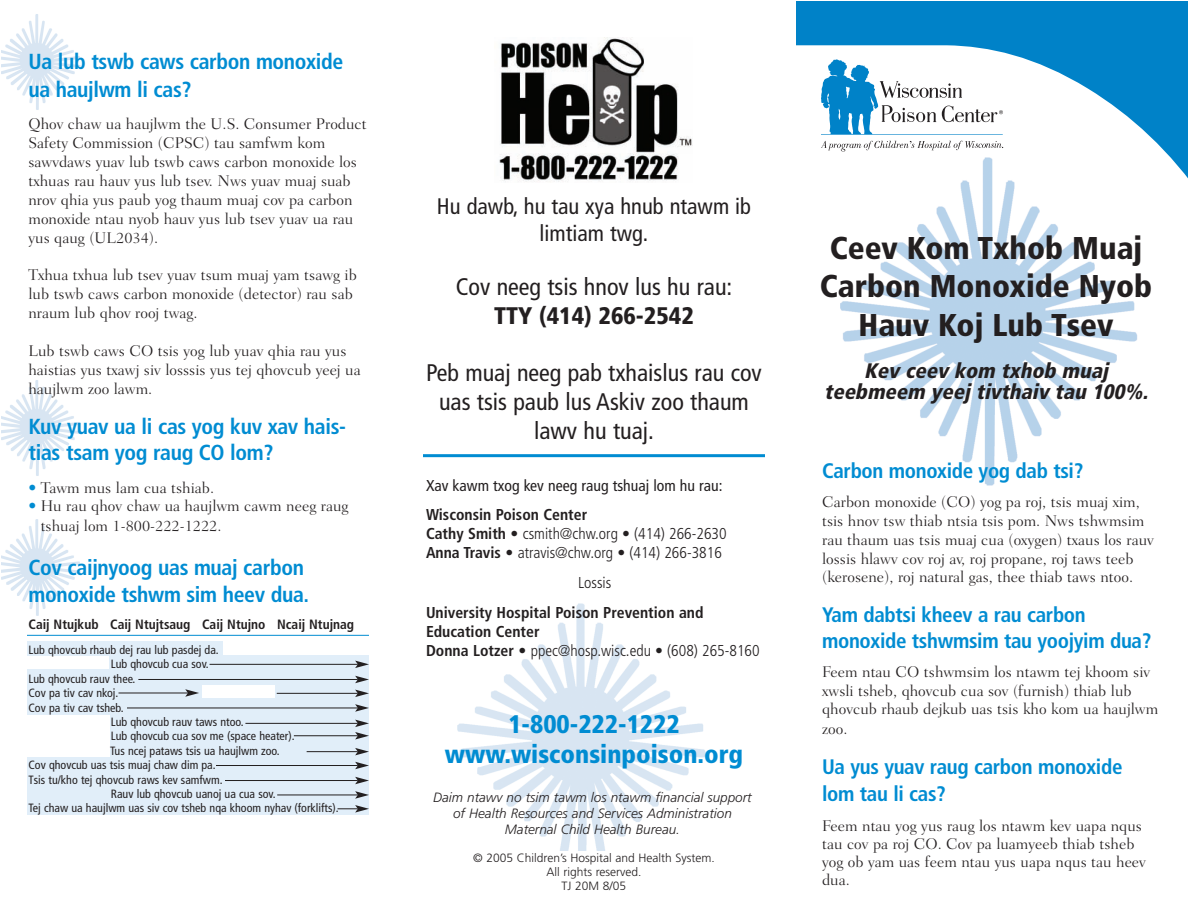
<style>
.page{position:relative;width:1188px;height:918px;background:#fff}
.page>*{position:absolute;margin:0;border:0;box-sizing:border-box;transform-origin:0 0}
.t1{font:900 condensed 31.5px/38.4px "Frutiger";color:#231f20;text-align:center}
.t2{font:900 condensed 25.5px/30.6px "Frutiger";color:#008cd2;text-align:center}
.t3{font:condensed 24px/28.8px "Frutiger";color:#231f20;text-align:center}
.t4{font:900 condensed 24px "Frutiger";color:#231f20}
.t5{font:condensed 22.5px/27px "Frutiger";color:#231f20;text-align:center}
.t6{font:700 condensed 21.75px/27.8px "Frutiger";letter-spacing:-.015em;color:#008cd2}
.t7{font:700 condensed 21px/25.2px "Frutiger";letter-spacing:-.015em;color:#008cd2}
.t8{font:italic 900 condensed 21px/21px "Frutiger";color:#231f20;text-align:center}
.t9{font:300 15.75px/18.9px "Fairfield LH";color:#231f20}
.t10{font:300 condensed 15.75px/18.9px "Frutiger";color:#231f20}
.t11{font:700 condensed 15.75px/18.9px "Frutiger";color:#231f20}
.t12{font:condensed 15.75px "Frutiger";color:#231f20}
.t13{font:italic 300 13.5px/16.2px "Frutiger";color:#231f20;text-align:center}
.t14{font:700 condensed 13.5px "Frutiger";color:#231f20}
.t15{font:condensed 12px "Frutiger";color:#231f20}
.t16{font:300 12px/14.4px "Frutiger";color:#231f20;text-align:center}
.s1{color:#008cd2}
.s2{font-weight:700}
.s3{font-weight:300}
</style>
<div class="page">
<img style="left:2px;top:14px;width:79px;height:96px">
<img style="left:2px;top:380px;width:79px;height:96px">
<img style="left:2px;top:519px;width:79px;height:97px">
<img style="left:457px;top:603px;width:249px;height:248px">
<img style="left:840px;top:200px;width:298px;height:286px">
<div style="left:275px;top:685px;width:94px;height:13px;background:#e1eef9"></div>
<div style="left:110px;top:656px;width:259px;height:15px;background:#e1eef9"></div>
<div style="left:27px;top:670px;width:342px;height:15px;background:#e1eef9"></div>
<div style="left:27px;top:684px;width:175px;height:16px;background:#e1eef9"></div>
<div style="left:27px;top:698px;width:342px;height:17px;background:#e1eef9"></div>
<div style="left:111px;top:714px;width:258px;height:15px;background:#e1eef9"></div>
<div style="left:111px;top:728px;width:258px;height:16px;background:#e1eef9"></div>
<div style="left:111px;top:742px;width:258px;height:15px;background:#e1eef9"></div>
<div style="left:27px;top:757px;width:342px;height:14px;background:#e1eef9"></div>
<div style="left:27px;top:770px;width:342px;height:16px;background:#e1eef9"></div>
<div style="left:27px;top:784px;width:342px;height:16px;background:#e1eef9"></div>
<div style="left:27px;top:799px;width:342px;height:16px;background:#e1eef9"></div>
<div style="left:27px;top:641px;width:196px;height:15px;background:#e1eef9"></div>
<img style="left:499px;top:38px;width:194px;height:144px">
<hr style="left:423px;top:454px;width:342px;height:3px;background:#008cd2">
<hr style="left:210px;top:664px;width:148px;height:1px;background:#231f20">
<svg style="left:355px;top:661px;width:14px;height:7px"></svg>
<hr style="left:127px;top:708px;width:231px;height:1px;background:#231f20">
<svg style="left:355px;top:704px;width:14px;height:8px"></svg>
<hr style="left:245px;top:723px;width:113px;height:1px;background:#231f20">
<hr style="left:216px;top:765px;width:142px;height:1px;background:#231f20">
<svg style="left:355px;top:762px;width:14px;height:7px"></svg>
<hr style="left:225px;top:780px;width:133px;height:1px;background:#231f20">
<svg style="left:355px;top:777px;width:14px;height:7px"></svg>
<hr style="left:119px;top:693px;width:69px;height:1px;background:#231f20">
<svg style="left:185px;top:689px;width:14px;height:8px"></svg>
<hr style="left:277px;top:693px;width:81px;height:1px;background:#231f20">
<svg style="left:355px;top:690px;width:14px;height:7px"></svg>
<hr style="left:307px;top:751px;width:51px;height:1px;background:#231f20">
<svg style="left:355px;top:748px;width:14px;height:7px"></svg>
<hr style="left:294px;top:735px;width:64px;height:1px;background:#231f20">
<svg style="left:355px;top:720px;width:14px;height:20px"></svg>
<hr style="left:277px;top:795px;width:81px;height:1px;background:#231f20">
<svg style="left:355px;top:791px;width:14px;height:8px"></svg>
<svg style="left:338px;top:805px;width:31px;height:8px"></svg>
<hr style="left:138px;top:679px;width:220px;height:1px;background:#231f20">
<svg style="left:355px;top:676px;width:14px;height:7px"></svg>
<svg style="left:796px;top:2px;width:392px;height:198px"></svg>
<hr style="left:27px;top:635px;width:342px;height:1px;background:#008cd2">
<h3 class="t6" style="left:28px;top:49px;width:316px">Ua lub tswb caws carbon monoxide ua haujlwm li cas?</h3>
<p class="t9" style="left:28px;top:116px;width:340px">Qhov chaw ua haujlwm the U.S. Consumer Product Safety Commission (CPSC) tau samfwm kom sawvdaws yuav lub tswb caws carbon monoxide los txhuas rau hauv yus lub tsev. Nws yuav muaj suab nrov qhia yus paub yog thaum muaj cov pa carbon monoxide ntau nyob hauv yus lub tsev yuav ua rau yus qaug (UL2034).</p>
<p class="t9" style="left:28px;top:267px;width:330px">Txhua txhua lub tsev yuav tsum muaj yam tsawg ib lub tswb caws carbon monoxide (detector) rau sab nraum lub qhov rooj twag.</p>
<p class="t9" style="left:28px;top:342px;width:334px">Lub tswb caws CO tsis yog lub yuav qhia rau yus haistias yus txawj siv losssis yus tej qhovcub yeej ua haujlwm zoo lawm.</p>
<h3 class="t6" style="left:28px;top:415px;width:319px;line-height:26.1px">Kuv yuav ua li cas yog kuv xav hais&shy;tias tsam yog raug CO lom?</h3>
<p class="t9" style="left:28px;top:479px;width:187px"><span class="s1">•</span> Tawm mus lam cua tshiab.</p>
<p class="t9" style="left:41px;top:498px;width:309px;line-height:19.5px;text-indent:-12px"><span class="s1">•</span> Hu rau qhov chaw ua haujlwm cawm neeg raug tshuaj lom 1-800-222-1222.</p>
<h3 class="t6" style="left:28px;top:555px;width:282px">Cov caijnyoog uas muaj carbon monoxide tshwm sim heev dua.</h3>
<p class="t14" style="left:28px;top:619px;width:327px">Caij Ntujkub Caij Ntujtsaug Caij Ntujno Ncaij Ntujnag</p>
<p class="t15" style="left:28px;top:645px;width:192px">Lub qhovcub rhaub dej rau lub pasdej da.</p>
<p class="t15" style="left:111px;top:659px;width:99px">Lub qhovcub cua sov.</p>
<p class="t15" style="left:28px;top:674px;width:109px">Lub qhovcub rauv thee.</p>
<p class="t15" style="left:28px;top:688px;width:91px">Cov pa tiv cav nkoj.</p>
<p class="t15" style="left:28px;top:703px;width:97px">Cov pa tiv cav tsheb.</p>
<p class="t15" style="left:111px;top:717px;width:134px">Lub qhovcub rauv taws ntoo.</p>
<p class="t15" style="left:111px;top:731px;width:185px">Lub qhovcub cua sov me (space heater).</p>
<p class="t15" style="left:110px;top:746px;width:171px">Tus ncej pataws tsis ua haujlwm zoo.</p>
<p class="t15" style="left:28px;top:760px;width:189px">Cov qhovcub uas tsis muaj chaw dim pa.</p>
<p class="t15" style="left:28px;top:775px;width:196px">Tsis tu/kho tej qhovcub raws kev samfwm.</p>
<p class="t15" style="left:111px;top:789px;width:166px">Rauv lub qhovcub uanoj ua cua sov.</p>
<p class="t15" style="left:28px;top:803px;width:312px">Tej chaw ua haujlwm uas siv cov tsheb nqa khoom nyhav (forklifts).</p>
<h3 class="t5" style="left:437px;top:195px;width:316px">Hu dawb, hu tau xya hnub ntawm ib limtiam twg.</h3>
<h3 class="t3" style="left:456px;top:274px;width:278px">Cov neeg tsis hnov lus hu rau:</h3>
<h3 class="t4" style="left:494px;top:306px;width:201px">TTY (414) 266-2542</h3>
<h3 class="t3" style="left:426px;top:360px;width:337px">Peb muaj neeg pab txhaislus rau cov uas tsis paub lus Askiv zoo thaum lawv hu tuaj.</h3>
<p class="t12" style="left:426px;top:480px;width:298px">Xav kawm txog kev neeg raug tshuaj lom hu rau:</p>
<p class="t10" style="left:426px;top:507px;width:302px"><span class="s2">Wisconsin Poison Center<br>Cathy Smith •</span> csmith@chw.org • (414) 266-2630<br><span class="s2">Anna Travis •</span> atravis@chw.org • (414) 266-3816</p>
<p class="t10" style="left:578px;top:574px;width:35px">Lossis</p>
<p class="t11" style="left:426px;top:605px;width:335px">University Hospital Poison Prevention and<br>Education Center<br>Donna Lotzer • <span class="s3">ppec@hosp.wisc.edu • (608) 265-8160</span></p>
<h2 class="t2" style="left:445px;top:711px;width:300px">1-800-222-1222 www.wisconsinpoison.org</h2>
<p class="t13" style="left:433px;top:790px;width:320px">Daim ntawv no tsim tawm los ntawm financial support of Health Resources and Services Administration<br>Maternal Child Health Bureau.</p>
<p class="t16" style="left:473px;top:851px;width:243px">© 2005 Children’s Hospital and Health System.<br>All rights reserved.<br>TJ 20M 8/05</p>
<h1 class="t1" style="left:820px;top:232px;width:334px">Ceev Kom Txhob Muaj<br>Carbon Monoxide Nyob<br>Hauv Koj Lub Tsev</h1>
<h3 class="t8" style="left:824px;top:362px;width:329px">Kev ceev kom txhob muaj teebmeem yeej tivthaiv tau 100%.</h3>
<h3 class="t7" style="left:822px;top:460px;width:263px">Carbon monoxide yog dab tsi?</h3>
<p class="t9" style="left:822px;top:493px;width:333px">Carbon monoxide (CO) yog pa roj, tsis muaj xim, tsis hnov tsw thiab ntsia tsis pom. Nws tshwmsim rau thaum uas tsis muaj cua (oxygen) txaus los rauv lossis hlawv cov roj av, roj propane, roj taws teeb (kerosene), roj natural gas, thee thiab taws ntoo.</p>
<h3 class="t7" style="left:822px;top:604px;width:331px">Yam dabtsi kheev a rau carbon monoxide tshwmsim tau yoojyim dua?</h3>
<p class="t9" style="left:822px;top:663px;width:338px">Feem ntau CO tshwmsim los ntawm tej khoom siv xwsli tsheb, qhovcub cua sov (furnish) thiab lub qhovcub rhaub dejkub uas tsis kho kom ua haujlwm zoo.</p>
<h3 class="t7" style="left:822px;top:754px;width:302px;line-height:27.5px">Ua yus yuav raug carbon monoxide lom tau li cas?</h3>
<p class="t9" style="left:822px;top:818px;width:325px;line-height:18px">Feem ntau yog yus raug los ntawm kev uapa nqus tau cov pa roj CO. Cov pa luamyeeb thiab tsheb yog ob yam uas feem ntau yus uapa nqus tau heev dua.</p>
</div>
